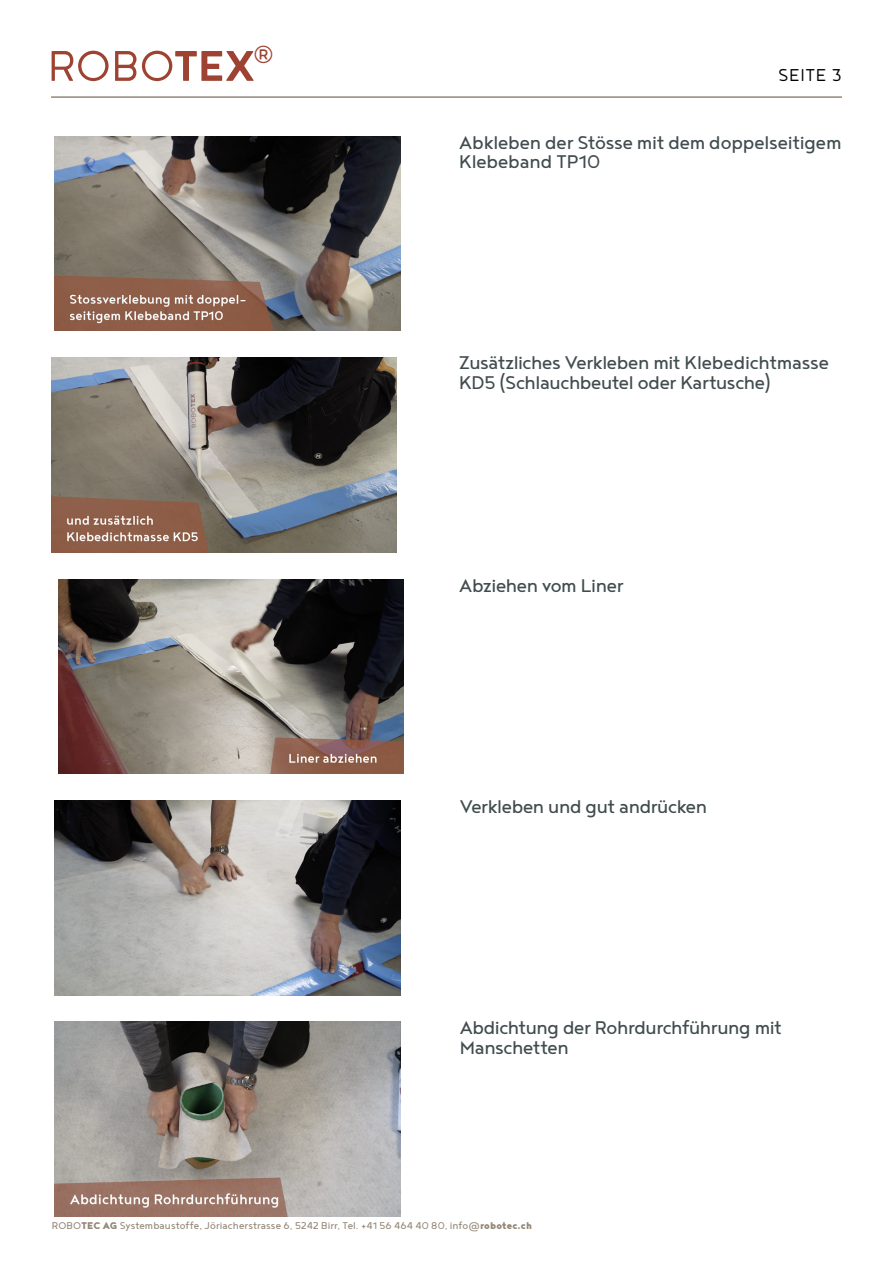
<style>
.page{position:relative;width:893px;height:1263px;background:#fff}
.page>*{position:absolute;margin:0;border:0;box-sizing:border-box;transform-origin:0 0}
.t1{font:300 52.5px "Noyh";color:#9e4331}
.t2{font:300 30.6px "Noyh";color:#9e4331}
.t3{font:22.5px/19.5px "Noyh";letter-spacing:-.015em;color:#414c4e}
.t4{font:300 21px "Noyh";letter-spacing:.03em;color:#000}
.t5{font:12px "Noyh";letter-spacing:.005em;color:#948778}
.s1{font-weight:700}
.s2{font-weight:900}
</style>
<div class="page">
<hr style="left:51px;top:96px;width:791px;height:2px;background:#948778">
<img style="left:54px;top:136px;width:346px;height:195px">
<img style="left:51px;top:358px;width:346px;height:194px">
<img style="left:58px;top:579px;width:346px;height:195px">
<img style="left:54px;top:800px;width:346px;height:195px">
<img style="left:54px;top:1021px;width:346px;height:195px">
<h2 class="t2" style="left:252px;top:38px;width:24px">®</h2>
<h1 class="t1" style="left:48px;top:37px;width:209px">ROBO<span class="s1">TEX</span></h1>
<p class="t4" style="left:778px;top:64px;width:65px">SEITE 3</p>
<p class="t3" style="left:459px;top:132px;width:384px">Abkleben der Stösse mit dem doppelseitigem<br>Klebeband TP10</p>
<p class="t3" style="left:459px;top:352px;width:371px">Zusätzliches Verkleben mit Klebedichtmasse<br>KD5 (Schlauchbeutel oder Kartusche)</p>
<p class="t3" style="left:459px;top:575px;width:166px">Abziehen vom Liner</p>
<p class="t3" style="left:460px;top:796px;width:249px">Verkleben und gut andrücken</p>
<p class="t3" style="left:460px;top:1017px;width:324px">Abdichtung der Rohrdurchführung mit<br>Manschetten</p>
<p class="t5" style="left:52px;top:1219px;width:482px">ROBO<span class="s2">TEC AG</span> Systembaustoffe, Jöriacherstrasse 6, 5242 Birr, Tel. +41 56 464 40 80, info@<span class="s2">robotec.ch</span></p>
</div>
